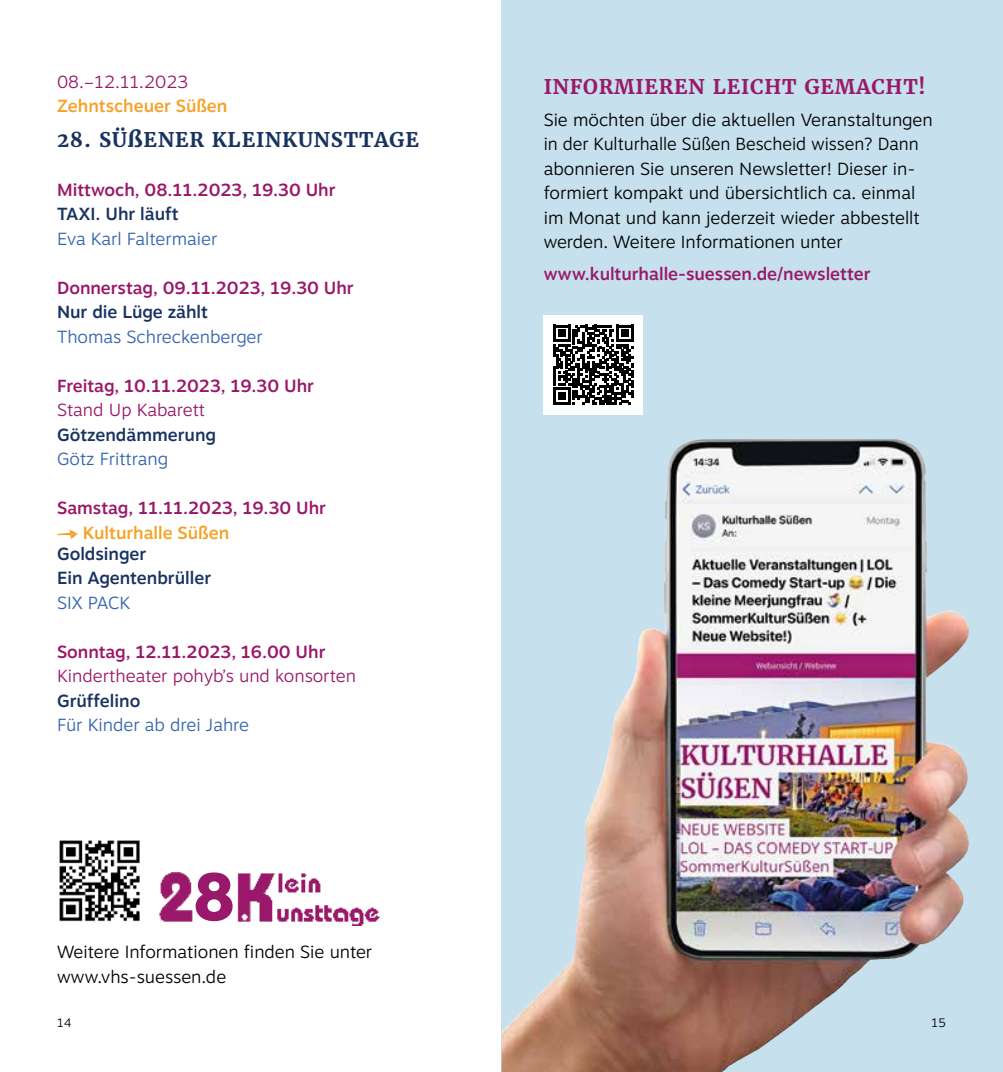
<style>
.page{position:relative;width:1003px;height:1072px;background:#fff}
.page>*{position:absolute;margin:0;border:0;box-sizing:border-box;transform-origin:0 0}
.t1{font:700 89.25px "Arial Hebrew";color:#991869}
.t2{font:700 20.12px "Merriweather";letter-spacing:.04em;color:#991869}
.t3{font:700 20.12px "Merriweather";letter-spacing:.04em;color:#183361}
.t4{font:300 17.5px/24.5px "Motiva Sans";color:#000}
.t5{font:500 17.5px "Motiva Sans";color:#991869}
.t6{font:500 17.5px/24.5px "Motiva Sans";color:#183361}
.t7{font:300 17.5px "Motiva Sans";color:#3363ad}
.t8{font:300 17.5px "Motiva Sans";color:#991869}
.t9{font:500 17.5px "Motiva Sans";color:#f6a127}
.t10{font:300 12.25px "Motiva Sans";color:#000}
.s1{font-size:22.75px}
</style>
<div class="page">
<img style="left:159px;top:872px;width:221px;height:53px">
<img style="left:501px;top:0;width:501px;height:1071px">
<svg style="left:57px;top:529px;width:20px;height:10px"></svg>
<img style="left:59px;top:840px;width:81px;height:82px">
<img style="left:604px;top:439px;width:288px;height:329px">
<div style="left:543px;top:315px;width:99px;height:99px;background:#fff"></div>
<svg style="left:553px;top:325px;width:80px;height:80px"></svg>
<div style="left:197px;top:871px;width:39px;height:54px;background:#fff"></div>
<p class="t8" style="left:57px;top:69px;width:133px">08.–12.11.2023</p>
<p class="t9" style="left:57px;top:93px;width:172px">Zehntscheuer Süßen</p>
<p class="t3" style="left:57px;top:127px;width:363px">28. SÜ<span class="s1">ß</span>ENER KLEINKUNSTTAGE</p>
<p class="t5" style="left:57px;top:177px;width:280px">Mittwoch, 08.11.2023, 19.30 Uhr</p>
<p class="t6" style="left:57px;top:201px;width:123px">TAXI. Uhr läuft</p>
<p class="t7" style="left:57px;top:226px;width:162px">Eva Karl Faltermaier</p>
<p class="t5" style="left:57px;top:275px;width:298px">Donnerstag, 09.11.2023, 19.30 Uhr</p>
<p class="t6" style="left:57px;top:299px;width:152px">Nur die Lüge zählt</p>
<p class="t7" style="left:57px;top:324px;width:207px">Thomas Schreckenberger</p>
<p class="t5" style="left:57px;top:373px;width:258px">Freitag, 10.11.2023, 19.30 Uhr</p>
<p class="t8" style="left:57px;top:397px;width:150px">Stand Up Kabarett</p>
<p class="t6" style="left:57px;top:422px;width:160px">Götzendämmerung</p>
<p class="t7" style="left:57px;top:446px;width:112px">Götz Frittrang</p>
<p class="t5" style="left:57px;top:495px;width:270px">Samstag, 11.11.2023, 19.30 Uhr</p>
<p class="t9" style="left:83px;top:520px;width:148px">Kulturhalle Süßen</p>
<p class="t6" style="left:57px;top:541px;width:155px">Goldsinger<br>Ein Agentenbrüller</p>
<p class="t7" style="left:57px;top:590px;width:75px">SIX PACK</p>
<p class="t5" style="left:57px;top:639px;width:270px">Sonntag, 12.11.2023, 16.00 Uhr</p>
<p class="t8" style="left:57px;top:663px;width:300px">Kindertheater pohyb’s und konsorten</p>
<p class="t6" style="left:57px;top:688px;width:85px">Grüffelino</p>
<p class="t7" style="left:57px;top:712px;width:193px">Für Kinder ab drei Jahre</p>
<h1 class="t1" style="left:192px;top:848px;width:46px">8</h1>
<p class="t4" style="left:57px;top:939px;width:316px">Weitere Informationen finden Sie unter www.vhs-suessen.de</p>
<p class="t10" style="left:57px;top:1014px;width:16px">14</p>
<p class="t2" style="left:543px;top:74px;width:383px">INFORMIEREN LEICHT GEMACHT!</p>
<p class="t4" style="left:543px;top:107px;width:390px">Sie möchten über die aktuellen Veranstaltungen in der Kulturhalle Süßen Bescheid wissen? Dann abonnieren Sie unseren Newsletter! Dieser in&shy;formiert kompakt und übersichtlich ca. einmal im Monat und kann jederzeit wieder abbestellt werden. Weitere Informationen unter</p>
<p class="t5" style="left:543px;top:261px;width:328px">www.kulturhalle-suessen.de/newsletter</p>
<p class="t10" style="left:930px;top:1014px;width:16px">15</p>
</div>
